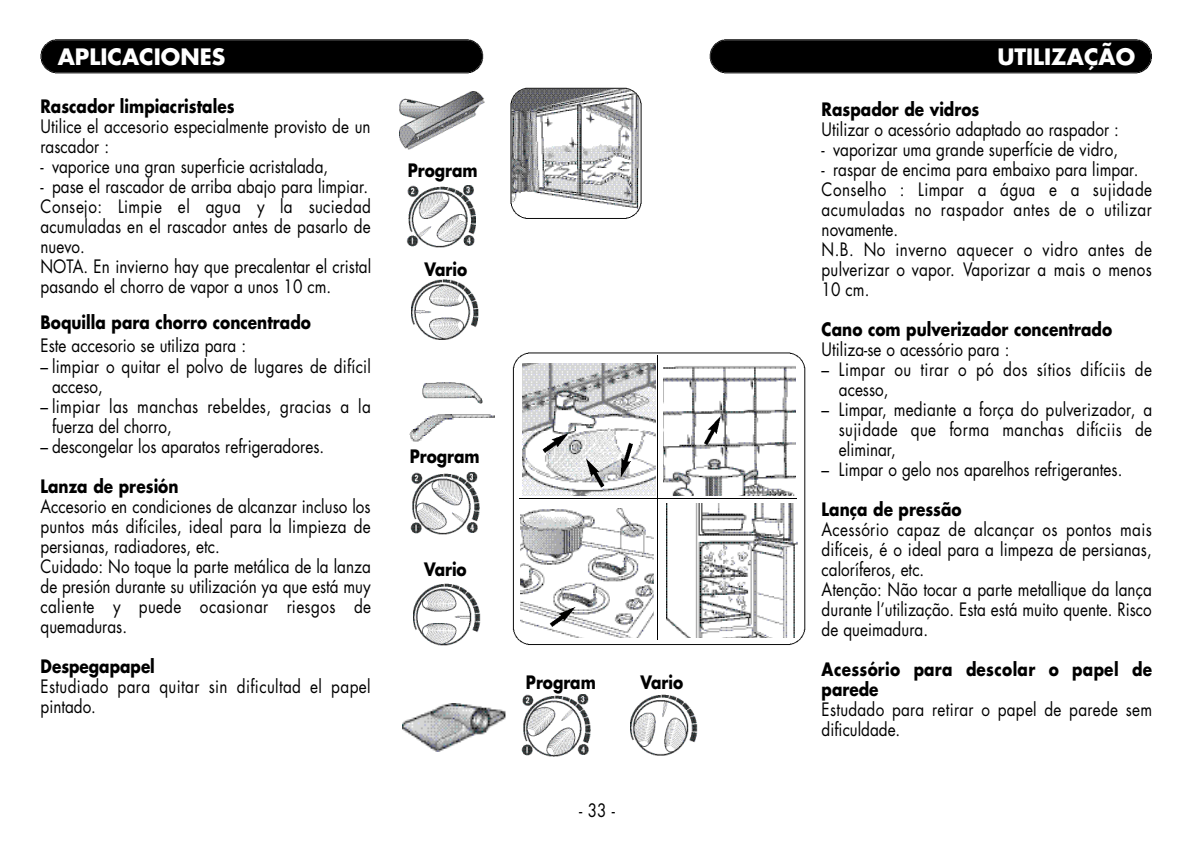
<style>
.page{position:relative;width:1191px;height:842px;background:#fff}
.page>*{position:absolute;margin:0;border:0;box-sizing:border-box;transform-origin:0 0}
.t1{font:700 22px "Futura";color:#fff}
.t2{font:18px/20px "Futura";letter-spacing:.005em;color:#000;scale:.85 1}
.t3{font:700 18px/19.6px "Futura";color:#000;scale:.85 1}
.t4{font:18px/19.6px "Futura";letter-spacing:.025em;color:#000;scale:.85 1}
</style>
<div class="page">
<img style="left:410px;top:472px;width:70px;height:62px">
<svg style="left:513px;top:352px;width:292px;height:293px"></svg>
<hr style="left:657px;top:355px;width:1px;height:285px;background:#000">
<hr style="left:519px;top:497px;width:277px;height:1px;background:#000">
<svg style="left:40px;top:39px;width:443px;height:34px;background:#090909"></svg>
<svg style="left:710px;top:39px;width:442px;height:34px;background:#090909"></svg>
<img style="left:400px;top:91px;width:84px;height:58px">
<svg style="left:510px;top:88px;width:131px;height:131px"></svg>
<img style="left:406px;top:185px;width:69px;height:63px">
<img style="left:412px;top:279px;width:67px;height:60px">
<img style="left:422px;top:382px;width:60px;height:22px">
<img style="left:402px;top:703px;width:104px;height:48px">
<img style="left:409px;top:415px;width:86px;height:27px">
<img style="left:523px;top:363px;width:132px;height:68px">
<img style="left:523px;top:431px;width:132px;height:64px">
<div style="left:522px;top:505px;width:130px;height:130px;background:#fff"></div>
<img style="left:521px;top:508px;width:132px;height:129px">
<img style="left:663px;top:363px;width:132px;height:132px">
<img style="left:666px;top:503px;width:131px;height:134px">
<svg style="left:550px;top:607px;width:25px;height:19px"></svg>
<svg style="left:543px;top:433px;width:25px;height:20px"></svg>
<svg style="left:621px;top:442px;width:12px;height:35px"></svg>
<svg style="left:586px;top:458px;width:18px;height:29px"></svg>
<svg style="left:704px;top:416px;width:17px;height:29px"></svg>
<img style="left:413px;top:583px;width:68px;height:62px">
<img style="left:521px;top:694px;width:70px;height:62px">
<img style="left:630px;top:694px;width:68px;height:61px">
<p class="t1" style="left:58px;top:46px;width:169px">APLICACIONES</p>
<p class="t1" style="left:997px;top:46px;width:139px">UTILIZAÇÃO</p>
<p class="t3" style="left:821px;top:101px;width:187px">Raspador de vidros</p>
<p class="t2" style="left:821px;top:121px;width:351px">Utilizar o acessório adaptado ao raspador :</p>
<p class="t2" style="left:821px;top:140px;width:350px">- vaporizar uma grande superfície de vidro,</p>
<p class="t2" style="left:821px;top:160px;width:390px">- raspar de encima para embaixo para limpar.<br>Conselho : Limpar a água e a sujidade acumuladas no raspador antes de o utilizar novamente.<br>N.B. No inverno aquecer o vidro antes de pulverizar o vapor. Vaporizar a mais o menos<br>10 cm.</p>
<p class="t3" style="left:821px;top:320px;width:343px">Cano com pulverizador concentrado</p>
<p class="t2" style="left:821px;top:340px;width:222px">Utiliza-se o acessório para :</p>
<p class="t4" style="left:839px;top:361px;width:370px;text-indent:-17px">– Limpar ou tirar o pó dos sítios difíciis de acesso,</p>
<p class="t2" style="left:839px;top:400px;width:370px;text-align:justify;text-indent:-17px">– Limpar, mediante a força do pulverizador, a sujidade que forma manchas difíciis de eliminar,</p>
<p class="t2" style="left:821px;top:460px;width:355px">– Limpar o gelo nos aparelhos refrigerantes.</p>
<p class="t3" style="left:821px;top:500px;width:166px">Lança de pressão</p>
<p class="t2" style="left:821px;top:520px;width:390px">Acessório capaz de alcançar os pontos mais difíceis, é o ideal para a limpeza de persianas, caloríferos, etc.<br>Atenção: Não tocar a parte metallique da lança durante l’utilização. Esta está muito quente. Risco de queimadura.</p>
<p class="t3" style="left:821px;top:661px;width:390px">Acessório para descolar o papel de parede</p>
<p class="t2" style="left:821px;top:700px;width:390px">Estudado para retirar o papel de parede sem dificuldade.</p>
<p class="t3" style="left:41px;top:98px;width:230px">Rascador limpiacristales</p>
<p class="t2" style="left:41px;top:118px;width:390px">Utilice el accesorio especialmente provisto de un rascador :</p>
<p class="t2" style="left:41px;top:158px;width:340px">- vaporice una gran superficie acristalada,</p>
<p class="t2" style="left:41px;top:178px;width:390px">- pase el rascador de arriba abajo para limpiar.<br>Consejo: Limpie el agua y la suciedad acumuladas en el rascador antes de pasarlo de nuevo.<br>NOTA. En invierno hay que precalentar el cristal pasando el chorro de vapor a unos 10 cm.</p>
<p class="t3" style="left:41px;top:314px;width:320px">Boquilla para chorro concentrado</p>
<p class="t2" style="left:41px;top:337px;width:243px">Este accesorio se utiliza para :</p>
<p class="t2" style="left:52px;top:357px;width:376px;text-indent:-12px">– limpiar o quitar el polvo de lugares de difícil acceso,</p>
<p class="t4" style="left:52px;top:397px;width:377px;line-height:20.2px;text-indent:-12px">– limpiar las manchas rebeldes, gracias a la fuerza del chorro,</p>
<p class="t2" style="left:41px;top:437px;width:335px">– descongelar los aparatos refrigeradores.</p>
<p class="t3" style="left:41px;top:477px;width:164px">Lanza de presión</p>
<p class="t2" style="left:41px;top:497px;width:390px">Accesorio en condiciones de alcanzar incluso los puntos más difíciles, ideal para la limpieza de persianas, radiadores, etc.<br>Cuidado: No toque la parte metálica de la lanza de presión durante su utilización ya que está muy caliente y puede ocasionar riesgos de quemaduras.</p>
<p class="t3" style="left:41px;top:657px;width:136px">Despegapapel</p>
<p class="t4" style="left:41px;top:678px;width:390px">Estudiado para quitar sin dificultad el papel pintado.</p>
<p class="t3" style="left:408px;top:162px;width:84px">Program</p>
<p class="t3" style="left:425px;top:261px;width:52px">Vario</p>
<p class="t3" style="left:410px;top:448px;width:84px">Program</p>
<p class="t3" style="left:424px;top:561px;width:52px">Vario</p>
<p class="t3" style="left:526px;top:673px;width:84px">Program</p>
<p class="t3" style="left:641px;top:673px;width:52px">Vario</p>
<p class="t2" style="left:579px;top:802px;width:44px">-33-</p>
</div>
